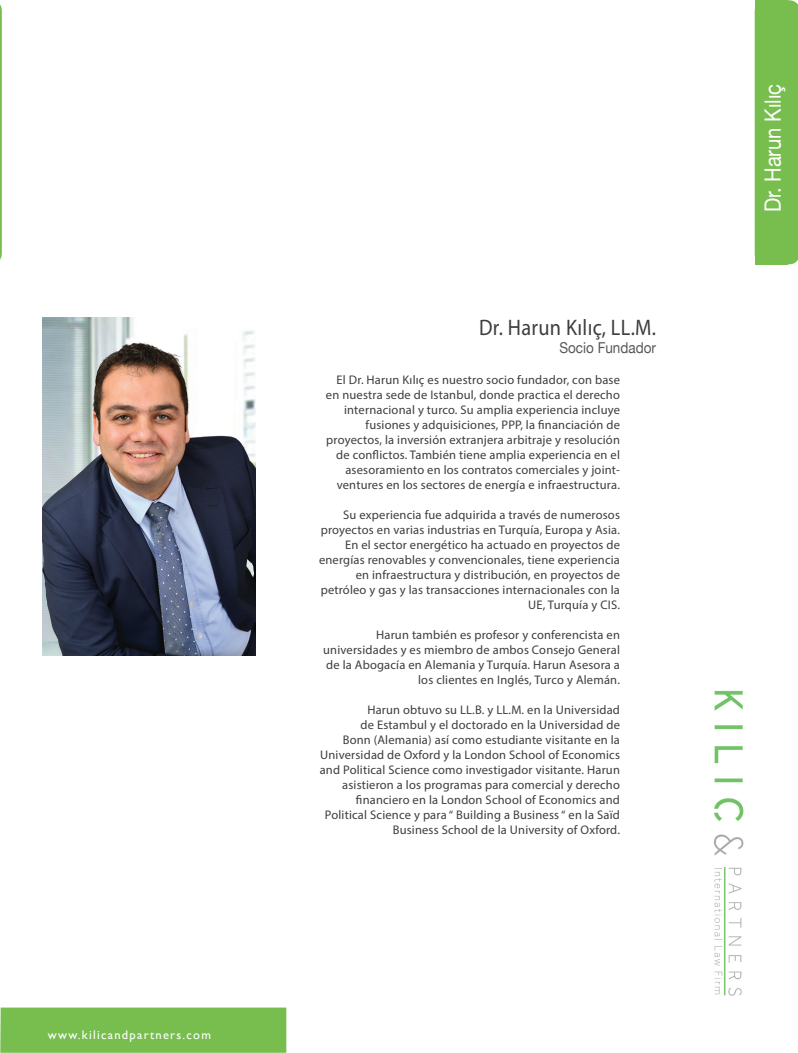
<style>
.page{position:relative;width:798px;height:1053px;background:#fff}
.page>*{position:absolute;margin:0;border:0;box-sizing:border-box;transform-origin:0 0}
.Paragraph_Style_2{font:22.5px "Myriad Pro";letter-spacing:.015em;color:#3e3e3f;scale:.9 1}
.Paragraph_Style_1{font:22.5px "Helvetica Neue";color:#fff;scale:.9 1}
.Paragraph_Style_1-2{font:15px "Helvetica Neue";color:#57585a;scale:.9 1}
.t1{font:12.5px/15px "Myriad Pro";letter-spacing:.015em;color:#3e3e3f;text-align:right}
.t2{font:12.5px "Gill Sans";letter-spacing:.1em;color:#fff}
</style>
<div class="page">
<div style="left:786px;top:0;width:11px;height:264px;background:#77be4e"></div>
<div style="left:754px;top:0;width:32px;height:264px;background:#77be4e"></div>
<svg style="left:0;top:4px;width:2px;height:256px"></svg>
<div style="left:0;top:1007px;width:286px;height:45px;background:#77be4e"></div>
<img style="left:713px;top:690px;width:31px;height:306px">
<img style="left:43px;top:317px;width:212px;height:338px">
<p class="t2" style="left:48px;top:1027px;width:165px">www.kilicandpartners.com</p>
<p class="Paragraph_Style_2" style="left:479px;top:313px;width:198px">Dr. Harun Kılıç, LL.M.</p>
<p class="Paragraph_Style_1-2" style="left:559px;top:336px;width:109px">Socio Fundador</p>
<p class="t1" style="left:326px;top:372px;width:295px">El Dr. Harun Kılıç es nuestro socio fundador, con base en nuestra sede de Istanbul, donde practica el derecho internacional y turco. Su amplia experiencia incluye fusiones y adquisiciones, PPP, la financiación de proyectos, la inversión extranjera arbitraje y resolución de conflictos. También tiene amplia experiencia en el asesoramiento en los contratos comerciales y joint&shy;ventures en los sectores de energía e infraestructura.</p>
<p class="t1" style="left:319px;top:507px;width:302px">Su experiencia fue adquirida a través de numerosos proyectos en varias industrias en Turquía, Europa y Asia.<br>En el sector energético ha actuado en proyectos de energías renovables y convencionales, tiene experiencia en infraestructura y distribución, en proyectos de petróleo y gas y las transacciones internacionales con la UE, Turquía y CIS.</p>
<p class="t1" style="left:323px;top:627px;width:298px">Harun también es profesor y conferencista en universidades y es miembro de ambos Consejo General de la Abogacía en Alemania y Turquía. Harun Asesora a los clientes en Inglés, Turco y Alemán.</p>
<p class="t1" style="left:319px;top:702px;width:301px">Harun obtuvo su LL.B. y LL.M. en la Universidad<br>de Estambul y el doctorado en la Universidad de<br>Bonn (Alemania) así como estudiante visitante en la Universidad de Oxford y la London School of Economics and Political Science como investigador visitante. Harun asistieron a los programas para comercial y derecho financiero en la London School of Economics and Political Science y para “ Building a Business “ en la Saïd Business School de la University of Oxford.</p>
<p class="Paragraph_Style_1" style="left:756px;top:212px;width:144px;rotate:-90deg">Dr. Harun Kılıç</p>
</div>
